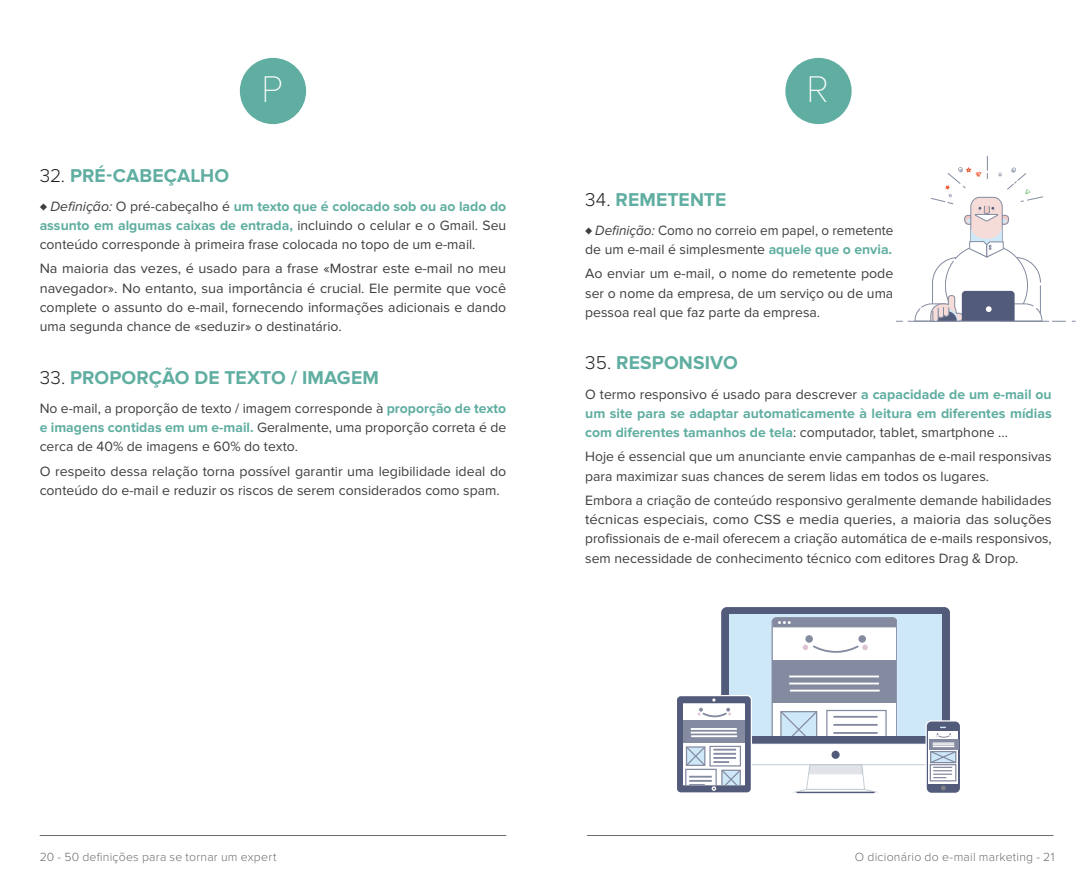
<style>
.page{position:relative;width:1092px;height:893px;background:#fff}
.page>*{position:absolute;margin:0;border:0;box-sizing:border-box;transform-origin:0 0}
.t1{font:100 38.5px "Proxima Nova T";color:#fff}
.t2{font:700 19.25px "Proxima Nova";letter-spacing:.005em;color:#60aea1}
.t3{font:14px/19.2px "Proxima Nova";color:#3e3e3f;text-align:justify}
.t4{font:700 14px/19.2px "Proxima Nova";color:#60aea1;text-align:justify}
.t5{font:14px/19.2px "Proxima Nova";color:#3e3e3f;scale:.96 1}
.t6{font:300 12.25px "Proxima Nova";letter-spacing:.02em;color:#6c6d70}
.s1{font-weight:300;color:#231f20}
.s2{font-style:italic}
.s3{font-weight:700;color:#60aea1}
.s4{font-weight:400;color:#3e3e3f}
</style>
<div class="page">
<hr style="left:40px;top:835px;width:466px;height:1px;background:#6c6d70">
<hr style="left:587px;top:835px;width:466px;height:1px;background:#6c6d70">
<div style="left:240px;top:58px;width:66px;height:66px;background:#60aea1;border-radius:50%"></div>
<div style="left:785px;top:58px;width:66px;height:66px;background:#60aea1;border-radius:50%"></div>
<div style="left:676px;top:696px;width:75px;height:97px;background:#535b7b;border-radius:4px"></div>
<div style="left:675px;top:695px;width:77px;height:99px;border:1px solid #fff;border-radius:4px"></div>
<svg style="left:926px;top:721px;width:34px;height:72px"></svg>
<div style="left:925px;top:720px;width:36px;height:74px;border:1px solid #fff;border-radius:5px"></div>
<div style="left:928px;top:739px;width:30px;height:10px;background:#848ba0"></div>
<svg style="left:681px;top:607px;width:276px;height:187px"></svg>
<hr style="left:907px;top:321px;width:141px;height:1px;background:#848ba0">
<svg style="left:1052px;top:321px;width:13px;height:1px"></svg>
<svg style="left:914px;top:156px;width:129px;height:166px"></svg>
<h1 class="t1" style="left:261px;top:67px;width:23px">P</h1>
<h2 class="t2" style="left:40px;top:164px;width:191px"><span class="s1">32.</span> PRÉ-CABEÇALHO</h2>
<p class="t3" style="left:40px;top:197px;width:468px"><span class="s2">♦ Definição:</span> O pré-cabeçalho é <span class="s3">um texto que é colocado sob ou ao lado do assunto em algumas caixas de entrada,</span> incluindo o celular e o Gmail. Seu conteúdo corresponde à primeira frase colocada no topo de um e-mail.</p>
<p class="t3" style="left:40px;top:259px;width:468px">Na maioria das vezes, é usado para a frase «Mostrar este e-mail no meu navegador». No entanto, sua importância é crucial. Ele permite que você complete o assunto do e-mail, fornecendo informações adicionais e dando uma segunda chance de «seduzir» o destinatário.</p>
<h2 class="t2" style="left:40px;top:366px;width:341px"><span class="s1">33.</span> PROPORÇÃO DE TEXTO / IMAGEM</h2>
<p class="t3" style="left:40px;top:399px;width:468px">No e-mail, a proporção de texto / imagem corresponde à <span class="s3">proporção de texto e imagens contidas em um e-mail.</span> Geralmente, uma proporção correta é de cerca de 40% de imagens e 60% do texto.</p>
<p class="t3" style="left:40px;top:462px;width:468px">O respeito dessa relação torna possível garantir uma legibilidade ideal do conteúdo do e-mail e reduzir os riscos de serem considerados como spam.</p>
<h1 class="t1" style="left:806px;top:67px;width:24px">R</h1>
<h2 class="t2" style="left:585px;top:188px;width:142px"><span class="s1">34.</span> REMETENTE</h2>
<p class="t5" style="left:585px;top:221px;width:322px"><span class="s2">♦ Definição:</span> Como no correio em papel, o remetente de um e-mail é simplesmente <span class="s3">aquele que o envia.</span></p>
<p class="t3" style="left:585px;top:264px;width:310px">Ao enviar um e-mail, o nome do remetente pode ser o nome da empresa, de um serviço ou de uma pessoa real que faz parte da empresa.</p>
<h2 class="t2" style="left:585px;top:352px;width:154px"><span class="s1">35.</span> RESPONSIVO</h2>
<p class="t4" style="left:585px;top:385px;width:468px"><span class="s4">O termo responsivo é usado para descrever</span> a capacidade de um e-mail ou um site para se adaptar automaticamente à leitura em diferentes mídias com diferentes tamanhos de tela<span class="s4">: computador, tablet, smartphone ...</span></p>
<p class="t3" style="left:585px;top:447px;width:468px">Hoje é essencial que um anunciante envie campanhas de e-mail responsivas para maximizar suas chances de serem lidas em todos os lugares.</p>
<p class="t3" style="left:585px;top:491px;width:468px">Embora a criação de conteúdo responsivo geralmente demande habilidades técnicas especiais, como CSS e media queries, a maioria das soluções profissionais de e-mail oferecem a criação automática de e-mails responsivos, sem necessidade de conhecimento técnico com editores Drag &amp; Drop.</p>
<p class="t6" style="left:40px;top:850px;width:238px">20 - 50 definições para se tornar um expert</p>
<p class="t6" style="left:854px;top:850px;width:201px">O dicionário do e-mail marketing - 21</p>
</div>
